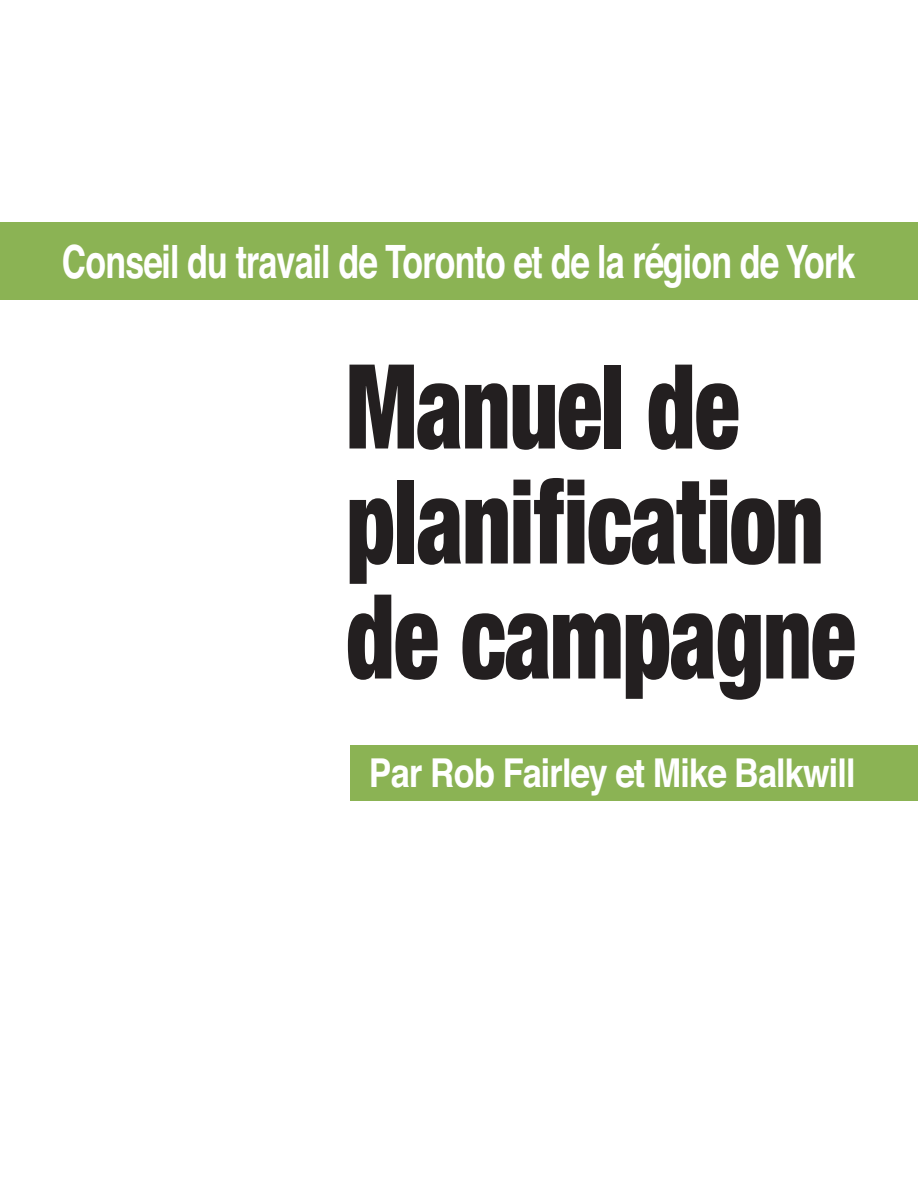
<style>
.page{position:relative;width:918px;height:1188px;background:#fff}
.page>*{position:absolute;margin:0;border:0;box-sizing:border-box;transform-origin:0 0}
.t1{font:900 condensed 117.45px/115.1px "Helvetica Neue";letter-spacing:-.015em;color:#231f20;scale:.8 1}
.t2{font:700 45.9px "Helvetica";letter-spacing:-.025em;color:#fff;scale:.74 1}
.t3{font:700 39.75px "Helvetica";letter-spacing:-.025em;color:#fff;scale:.86 1}
</style>
<div class="page">
<div style="left:0;top:222px;width:918px;height:78px;background:#8bb354"></div>
<div style="left:351px;top:746px;width:567px;height:55px;background:#8bb354"></div>
<p class="t2" style="left:62px;top:225px;width:1074px">Conseil du travail de Toronto et de la région de York</p>
<h1 class="t1" style="left:346px;top:347px;width:639px">Manuel de planification de campagne</h1>
<p class="t3" style="left:369px;top:741px;width:567px">Par Rob Fairley et Mike Balkwill</p>
</div>
